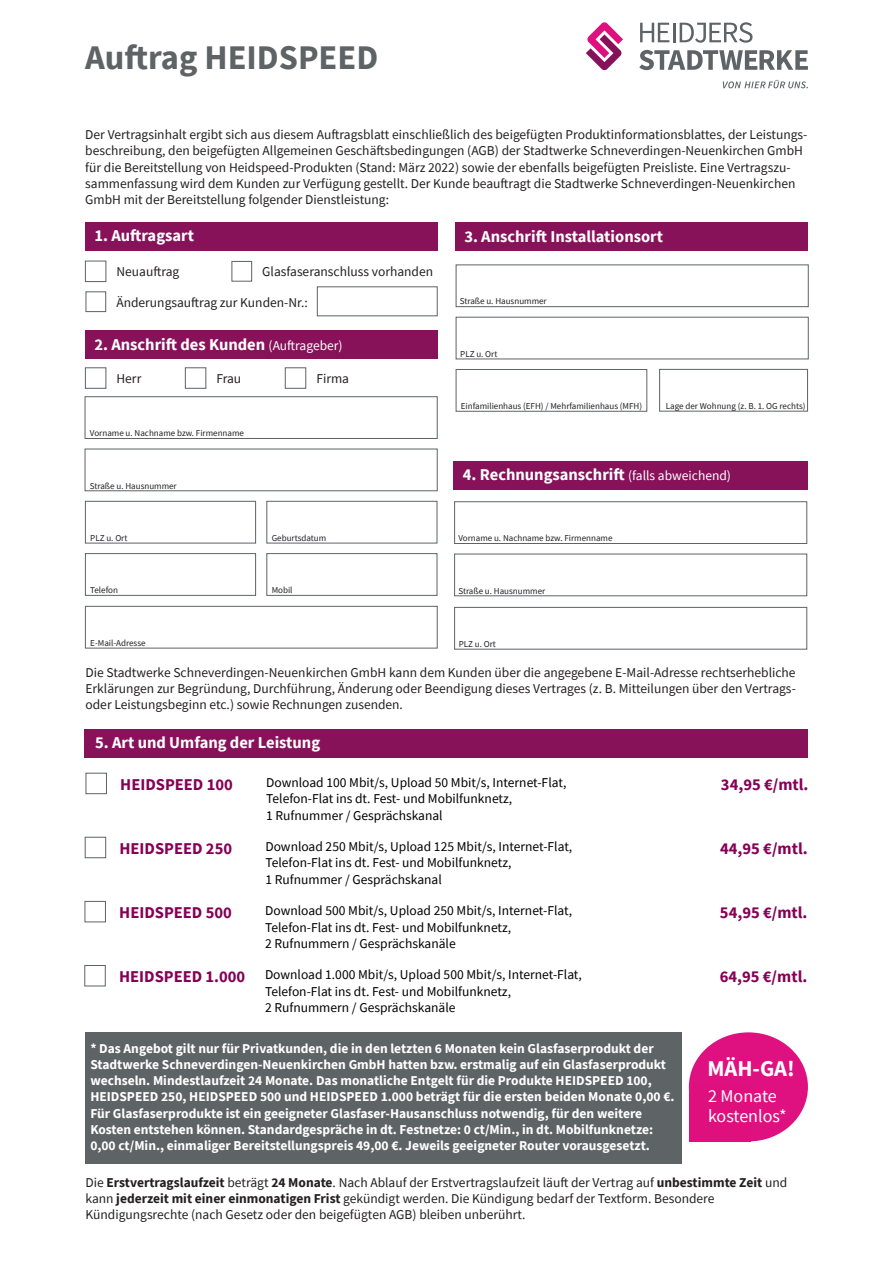
<style>
.page{position:relative;width:893px;height:1263px;background:#fff}
.page>*{position:absolute;margin:0;border:0;box-sizing:border-box;transform-origin:0 0}
.t1{font:700 34.5px "Source Sans Pro";color:#5e6366}
.t2{font:700 22.5px "Source Sans Pro";color:#fff}
.t3{font:18px/19.5px "Source Sans Pro";color:#fff}
.t4{font:700 16.5px "Source Sans Pro";color:#fff}
.t5{font:700 16.5px "Source Sans Pro";color:#850156}
.t6{font:13.5px/16.2px "Source Sans Pro";color:#231f20}
.t7{font:700 13.5px/16.2px "Source Sans Pro";color:#fff}
.t8{font:13.5px/16.2px "Source Sans Pro";color:#000001}
.t9{font:9px "Source Sans Pro";color:#231f20}
.s1{font-weight:400;font-size:13.5px}
.s2{font-weight:700;font-size:16.5px;color:#850156}
.s3{font-weight:700}
</style>
<div class="page">
<svg style="left:639px;top:50px;width:169px;height:20px"></svg>
<svg style="left:640px;top:22px;width:112px;height:21px"></svg>
<svg style="left:586px;top:22px;width:37px;height:49px"></svg>
<svg style="left:723px;top:80px;width:85px;height:8px"></svg>
<div style="left:85px;top:222px;width:352px;height:28px;background:#87125a"></div>
<div style="left:85px;top:261px;width:21px;height:21px;border:1px solid #5e6366"></div>
<div style="left:86px;top:291px;width:20px;height:21px;border:1px solid #5e6366"></div>
<div style="left:85px;top:331px;width:352px;height:28px;background:#87125a"></div>
<div style="left:85px;top:367px;width:21px;height:22px;border:1px solid #5e6366"></div>
<div style="left:185px;top:367px;width:21px;height:22px;border:1px solid #5e6366"></div>
<div style="left:285px;top:367px;width:21px;height:22px;border:1px solid #5e6366"></div>
<div style="left:85px;top:396px;width:353px;height:43px;border:1px solid #5e6366"></div>
<div style="left:85px;top:449px;width:353px;height:42px;border:1px solid #5e6366"></div>
<div style="left:85px;top:501px;width:171px;height:42px;border:1px solid #5e6366"></div>
<div style="left:85px;top:553px;width:171px;height:43px;border:1px solid #5e6366"></div>
<div style="left:266px;top:553px;width:171px;height:43px;border:1px solid #5e6366"></div>
<div style="left:85px;top:606px;width:353px;height:42px;border:1px solid #5e6366"></div>
<div style="left:455px;top:222px;width:353px;height:28px;background:#87125a"></div>
<div style="left:456px;top:264px;width:353px;height:43px;border:1px solid #5e6366"></div>
<div style="left:456px;top:317px;width:353px;height:42px;border:1px solid #5e6366"></div>
<div style="left:456px;top:369px;width:191px;height:43px;border:1px solid #5e6366"></div>
<div style="left:659px;top:369px;width:149px;height:42px;border:1px solid #5e6366"></div>
<div style="left:453px;top:461px;width:355px;height:28px;background:#87125a"></div>
<div style="left:454px;top:501px;width:353px;height:43px;border:1px solid #5e6366"></div>
<div style="left:454px;top:554px;width:353px;height:42px;border:1px solid #5e6366"></div>
<div style="left:454px;top:607px;width:353px;height:42px;border:1px solid #5e6366"></div>
<div style="left:85px;top:729px;width:723px;height:29px;background:#87125a"></div>
<div style="left:86px;top:773px;width:21px;height:21px;border:1px solid #5e6366"></div>
<div style="left:317px;top:286px;width:121px;height:30px;border:1px solid #5e6366"></div>
<div style="left:85px;top:837px;width:21px;height:21px;border:1px solid #5e6366"></div>
<div style="left:85px;top:901px;width:21px;height:21px;border:1px solid #5e6366"></div>
<div style="left:85px;top:1032px;width:596px;height:132px;background:#5e6366"></div>
<div style="left:232px;top:261px;width:20px;height:21px;border:1px solid #5e6366"></div>
<div style="left:266px;top:501px;width:171px;height:42px;border:1px solid #5e6366"></div>
<div style="left:84px;top:965px;width:22px;height:21px;border:1px solid #5e6366"></div>
<div style="left:689px;top:1032px;width:119px;height:109px;background:#df1180;border-radius:50%"></div>
<div style="left:689px;top:1086px;width:61px;height:55px;background:#df107e"></div>
<h1 class="t1" style="left:85px;top:34px;width:295px">Auftrag HEIDSPEED</h1>
<p class="t6" style="left:85px;top:127px;width:724px">Der Vertragsinhalt ergibt sich aus diesem Auftragsblatt einschließlich des beigefügten Produktinformationsblattes, der Leistungs&shy;beschreibung, den beigefügten Allgemeinen Geschäftsbedingungen (AGB) der Stadtwerke Schneverdingen-Neuenkirchen GmbH für die Bereitstellung von Heidspeed-Produkten (Stand: März 2022) sowie der ebenfalls beigefügten Preisliste. Eine Vertragszu&shy;sammenfassung wird dem Kunden zur Verfügung gestellt. Der Kunde beauftragt die Stadtwerke Schneverdingen-Neuenkirchen GmbH mit der Bereitstellung folgender Dienstleistung:</p>
<p class="t4" style="left:94px;top:224px;width:101px">1. Auftragsart</p>
<p class="t6" style="left:116px;top:263px;width:64px">Neuauftrag</p>
<p class="t6" style="left:116px;top:294px;width:193px">Änderungsauftrag zur Kunden-Nr.:</p>
<p class="t4" style="left:94px;top:333px;width:250px">2. Anschrift des Kunden <span class="s1">(Auftrageber)</span></p>
<p class="t6" style="left:116px;top:370px;width:26px">Herr</p>
<p class="t6" style="left:216px;top:370px;width:26px">Frau</p>
<p class="t6" style="left:316px;top:370px;width:34px">Firma</p>
<p class="t6" style="left:262px;top:263px;width:172px">Glasfaseranschluss vorhanden</p>
<p class="t9" style="left:90px;top:428px;width:156px">Vorname u. Nachname bzw. Firmenname</p>
<p class="t9" style="left:90px;top:480px;width:88px">Straße u. Hausnummer</p>
<p class="t9" style="left:90px;top:532px;width:39px">PLZ u. Ort</p>
<p class="t9" style="left:272px;top:532px;width:56px">Geburtsdatum</p>
<p class="t9" style="left:90px;top:584px;width:29px">Telefon</p>
<p class="t9" style="left:272px;top:584px;width:22px">Mobil</p>
<p class="t9" style="left:90px;top:637px;width:57px">E-Mail-Adresse</p>
<p class="t4" style="left:464px;top:225px;width:200px">3. Anschrift Installationsort</p>
<p class="t9" style="left:460px;top:296px;width:88px">Straße u. Hausnummer</p>
<p class="t9" style="left:460px;top:348px;width:39px">PLZ u. Ort</p>
<p class="t9" style="left:461px;top:400px;width:183px">Einfamilienhaus (EFH) / Mehrfamilienhaus (MFH)</p>
<p class="t9" style="left:666px;top:400px;width:141px">Lage der Wohnung (z. B. 1. OG rechts)</p>
<p class="t4" style="left:463px;top:463px;width:270px">4. Rechnungsanschrift <span class="s1">(falls abweichend)</span></p>
<p class="t9" style="left:458px;top:532px;width:156px">Vorname u. Nachname bzw. Firmenname</p>
<p class="t9" style="left:458px;top:585px;width:88px">Straße u. Hausnummer</p>
<p class="t9" style="left:459px;top:638px;width:39px">PLZ u. Ort</p>
<p class="t6" style="left:85px;top:664px;width:712px;text-align:justify">Die Stadtwerke Schneverdingen-Neuenkirchen GmbH kann dem Kunden über die angegebene E-Mail-Adresse rechtserhebliche Erklärungen zur Begründung, Durchführung, Änderung oder Beendigung dieses Vertrages (z. B. Mitteilungen über den Vertrags&shy;oder Leistungsbeginn etc.) sowie Rechnungen zusenden.</p>
<p class="t4" style="left:95px;top:732px;width:227px">5. Art und Umfang der Leistung</p>
<p class="t5" style="left:120px;top:773px;width:114px">HEIDSPEED 100</p>
<p class="t8" style="left:266px;top:774px;width:302px">Download 100 Mbit/s, Upload 50 Mbit/s, Internet-Flat,<br>Telefon-Flat ins dt. Fest- und Mobilfunknetz,<br>1 Rufnummer / Gesprächskanal</p>
<p class="t5" style="left:721px;top:773px;width:89px">34,95 €/mtl.</p>
<p class="t5" style="left:119px;top:837px;width:114px">HEIDSPEED 250</p>
<p class="t8" style="left:265px;top:838px;width:308px">Download 250 Mbit/s, Upload 125 Mbit/s, Internet-Flat,<br>Telefon-Flat ins dt. Fest- und Mobilfunknetz,<br>1 Rufnummer / Gesprächskanal</p>
<p class="t5" style="left:720px;top:837px;width:89px">44,95 €/mtl.</p>
<p class="t5" style="left:119px;top:901px;width:114px">HEIDSPEED 500</p>
<p class="t8" style="left:265px;top:903px;width:308px">Download 500 Mbit/s, Upload 250 Mbit/s, Internet-Flat,<br>Telefon-Flat ins dt. Fest- und Mobilfunknetz,<br>2 Rufnummern / Gesprächskanäle</p>
<p class="t5" style="left:720px;top:901px;width:89px">54,95 €/mtl.</p>
<p class="t8" style="left:265px;top:967px;width:318px;text-indent:-146px"><span class="s2">HEIDSPEED 1.000</span> Download 1.000 Mbit/s, Upload 500 Mbit/s, Internet-Flat,<br>Telefon-Flat ins dt. Fest- und Mobilfunknetz,<br>2 Rufnummern / Gesprächskanäle</p>
<p class="t5" style="left:720px;top:965px;width:89px">64,95 €/mtl.</p>
<p class="t7" style="left:90px;top:1040px;width:586px">* Das Angebot gilt nur für Privatkunden, die in den letzten 6 Monaten kein Glasfaserprodukt der Stadtwerke Schneverdingen-Neuenkirchen GmbH hatten bzw. erstmalig auf ein Glasfaserprodukt wechseln. Mindestlaufzeit 24 Monate. Das monatliche Entgelt für die Produkte HEIDSPEED 100, HEIDSPEED 250, HEIDSPEED 500 und HEIDSPEED 1.000 beträgt für die ersten beiden Monate 0,00 €.<br>Für Glasfaserprodukte ist ein geeigneter Glasfaser-Hausanschluss notwendig, für den weitere Kosten entstehen können. Standardgespräche in dt. Festnetze: 0 ct/Min., in dt. Mobilfunknetze:<br>0,00 ct/Min., einmaliger Bereitstellungspreis 49,00 €. Jeweils geeigneter Router vorausgesetzt.</p>
<h2 class="t2" style="left:707px;top:1053px;width:89px">MÄH-GA!</h2>
<h3 class="t3" style="left:708px;top:1086px;width:80px">2 Monate kostenlos*</h3>
<p class="t6" style="left:85px;top:1174px;width:703px">Die <span class="s3">Erstvertragslaufzeit</span> beträgt <span class="s3">24 Monate</span>. Nach Ablauf der Erstvertragslaufzeit läuft der Vertrag auf <span class="s3">unbestimmte Zeit</span> und kann <span class="s3">jederzeit mit einer einmonatigen Frist</span> gekündigt werden. Die Kündigung bedarf der Textform. Besondere<br>Kündigungsrechte (nach Gesetz oder den beigefügten AGB) bleiben unberührt.</p>
</div>
